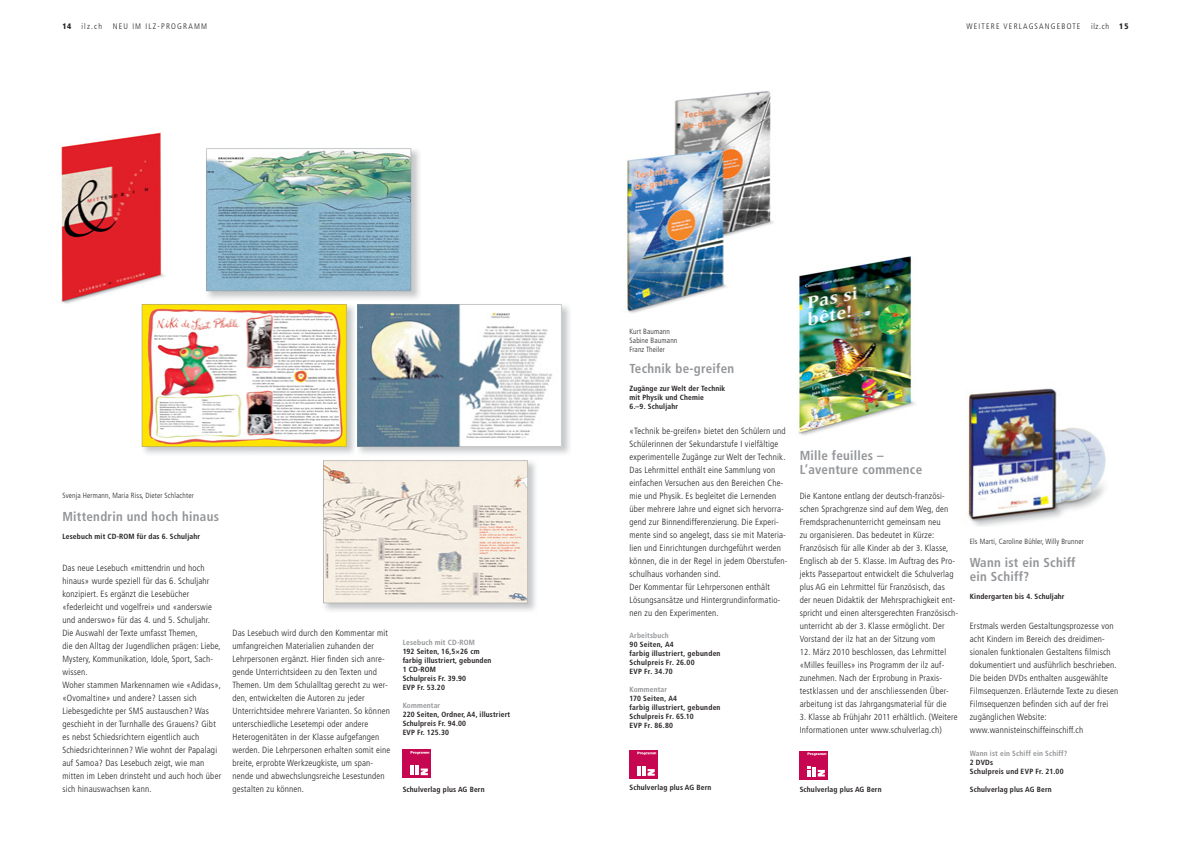
<style>
.page{position:relative;width:1191px;height:842px;background:#fff}
.page>*{position:absolute;margin:0;border:0;box-sizing:border-box;transform-origin:0 0}
.t1{font:700 condensed 13px/14px "Frutiger LT Std";letter-spacing:.02em;color:#939598}
.t2{font:300 condensed 9px/13px "Frutiger LT Std";letter-spacing:.02em;color:#231f20}
.t3{font:300 condensed 8px "Frutiger LT Std";letter-spacing:.15em;color:#231f20}
.t4{font:900 condensed 8px "Frutiger LT Std";color:#231f20}
.t5{font:700 condensed 7.5px/9px "Frutiger LT Std";letter-spacing:.02em;color:#231f20}
.t6{font:300 condensed 7.5px/9px "Frutiger LT Std";letter-spacing:.02em;color:#231f20}
.t7{font:700 condensed 7.5px "Frutiger LT Std";letter-spacing:.02em;color:#939598}
.s1{font-weight:900}
.s2{font-size:8.7px}
</style>
<div class="page">
<img style="left:57px;top:132px;width:108px;height:172px">
<img style="left:966px;top:388px;width:140px;height:138px">
<img style="left:624px;top:91px;width:150px;height:222px">
<div style="left:403px;top:749px;width:28px;height:29px;background:#c60651"></div>
<svg style="left:411px;top:765px;width:17px;height:10px"></svg>
<svg style="left:410px;top:751px;width:19px;height:3px"></svg>
<div style="left:629px;top:750px;width:28px;height:28px;background:#c60651"></div>
<svg style="left:637px;top:766px;width:4px;height:10px"></svg>
<hr style="left:642px;top:766px;width:4px;height:10px;background:#fff">
<svg style="left:647px;top:769px;width:7px;height:7px"></svg>
<svg style="left:637px;top:752px;width:19px;height:3px"></svg>
<div style="left:799px;top:751px;width:29px;height:28px;background:#c60651"></div>
<svg style="left:807px;top:767px;width:18px;height:9px"></svg>
<svg style="left:807px;top:752px;width:19px;height:4px"></svg>
<img style="left:141px;top:304px;width:429px;height:150px">
<svg style="left:357px;top:304px;width:204px;height:143px"></svg>
<img style="left:141px;top:303px;width:24px;height:10px">
<img style="left:356px;top:304px;width:1px;height:150px">
<img style="left:142px;top:304px;width:204px;height:143px">
<img style="left:206px;top:148px;width:214px;height:151px">
<img style="left:206px;top:149px;width:205px;height:142px">
<img style="left:323px;top:460px;width:213px;height:151px">
<svg style="left:323px;top:461px;width:205px;height:142px"></svg>
<img style="left:796px;top:256px;width:119px;height:180px">
<p class="t4" style="left:62px;top:23px;width:10px">14</p>
<p class="t3" style="left:81px;top:23px;width:22px">ilz.ch</p>
<p class="t3" style="left:113px;top:23px;width:96px">NEU IM ILZ-PROGRAMM</p>
<p class="t3" style="left:966px;top:23px;width:116px">WEITERE VERLAGSANGEBOTE</p>
<p class="t3" style="left:1091px;top:23px;width:39px">ilz.ch <span class="s1">15</span></p>
<p class="t6" style="left:62px;top:492px;width:133px">Svenja Hermann, Maria Riss, Dieter Schlachter</p>
<h1 class="t1" style="left:62px;top:511px;width:158px">Mittendrin und hoch hinaus</h1>
<p class="t5" style="left:62px;top:533px;width:139px">Lesebuch mit CD-ROM für das 6. Schuljahr</p>
<p class="t2" style="left:62px;top:562px;width:160px">Das neue Lesebuch «mittendrin und hoch hinaus» wurde speziell für das 6. Schuljahr konzipiert. Es ergänzt die Lesebücher «federleicht und vogelfrei» und «anderswie und anderswo» für das 4. und 5. Schuljahr.<br>Die Auswahl der Texte umfasst Themen,<br>die den Alltag der Jugendlichen prägen: Liebe, Mystery, Kommunikation, Idole, Sport, Sach&shy;wissen.<br>Woher stammen Markennamen wie «Adidas», «Ovomaltine» und andere? Lassen sich Liebesgedichte per SMS austauschen? Was geschieht in der Turnhalle des Grauens? Gibt es nebst Schiedsrichtern eigentlich auch Schiedsrichterinnen? Wie wohnt der Papalagi auf Samoa? Das Lesebuch zeigt, wie man mitten im Leben drinsteht und auch hoch über sich hinauswachsen kann.</p>
<p class="t2" style="left:232px;top:627px;width:159px">Das Lesebuch wird durch den Kommentar mit umfangreichen Materialien zuhanden der Lehrpersonen ergänzt. Hier finden sich anre&shy;gende Unterrichtsideen zu den Texten und Themen. Um dem Schulalltag gerecht zu wer&shy;den, entwickelten die Autoren zu jeder Unterrichtsidee mehrere Varianten. So können unterschiedliche Lesetempi oder andere Heterogenitäten in der Klasse aufgefangen werden. Die Lehrpersonen erhalten somit eine breite, erprobte Werkzeugkiste, um span&shy;nende und abwechslungsreiche Lesestunden gestalten zu können.</p>
<p class="t7" style="left:403px;top:639px;width:74px">Lesebuch mit CD-ROM</p>
<p class="t5" style="left:403px;top:647px;width:90px">192 Seiten, 16,5×26 cm farbig illustriert, gebunden<br>1 CD-ROM<br>Schulpreis Fr. 39.90<br>EVP Fr. 53.20</p>
<p class="t7" style="left:403px;top:702px;width:39px">Kommentar</p>
<p class="t5" style="left:403px;top:710px;width:109px">220 Seiten, Ordner, A4, illustriert<br>Schulpreis Fr. 94.00<br>EVP Fr. 125.30</p>
<p class="t5" style="left:403px;top:785px;width:83px">Schulverlag plus AG Bern</p>
<p class="t6" style="left:629px;top:327px;width:49px">Kurt Baumann<br>Sabine Baumann<br>Franz Theiler</p>
<h1 class="t1" style="left:629px;top:362px;width:106px">Technik be-greifen</h1>
<p class="t5" style="left:629px;top:384px;width:97px">Zugänge zur Welt der Technik mit Physik und Chemie<br>6.–9. Schuljahr</p>
<p class="t2" style="left:629px;top:425px;width:160px">«Technik be-greifen» bietet den Schülern und Schülerinnen der Sekundarstufe I vielfältige experimentelle Zugänge zur Welt der Technik.<br>Das Lehrmittel enthält eine Sammlung von einfachen Versuchen aus den Bereichen Che&shy;mie und Physik. Es begleitet die Lernenden über mehrere Jahre und eignet sich hervorra&shy;gend zur Binnendifferenzierung. Die Experi&shy;mente sind so angelegt, dass sie mit Materia&shy;lien und Einrichtungen durchgeführt werden können, die in der Regel in jedem Oberstufen&shy;schulhaus vorhanden sind.<br>Der Kommentar für Lehrpersonen enthält Lösungsansätze und Hintergrundinformatio&shy;nen zu den Experimenten.</p>
<p class="t7" style="left:629px;top:633px;width:41px">Arbeitsbuch</p>
<p class="t5" style="left:629px;top:641px;width:92px">90 Seiten, A4<br>farbig illustriert, gebunden<br>Schulpreis Fr. 26.00<br>EVP Fr. 34.70</p>
<p class="t7" style="left:629px;top:687px;width:39px">Kommentar</p>
<p class="t5" style="left:629px;top:695px;width:92px">170 Seiten, A4<br>farbig illustriert, gebunden<br>Schulpreis Fr. 65.10<br>EVP Fr. 86.80</p>
<p class="t5" style="left:629px;top:784px;width:83px">Schulverlag plus AG Bern</p>
<h1 class="t1" style="left:799px;top:449px;width:124px">Mille feuilles –<br>L’aventure commence</h1>
<p class="t2" style="left:799px;top:490px;width:160px">Die Kantone entlang der deutsch-französi&shy;schen Sprachgrenze sind auf dem Weg, den Fremdsprachenunterricht gemeinsam neu<br>zu organisieren. Das bedeutet in Kürze:<br>Französisch für alle Kinder ab der <span class="s2">3</span>. Klasse, Englisch ab der <span class="s2">5</span>. Klasse. Im Auftrag des Pro&shy;jekts Passepartout entwickelt die Schulverlag plus AG ein Lehrmittel für Französisch, das<br>der neuen Didaktik der Mehrsprachigkeit ent&shy;spricht und einen altersgerechten Französisch&shy;unterricht ab der <span class="s2">3</span>. Klasse ermöglicht. Der Vorstand der ilz hat an der Sitzung vom</p>
<p class="t2" style="left:799px;top:646px;width:151px"><span class="s2">12.</span> März <span class="s2">2010</span> beschlossen, das Lehrmittel «Milles feuilles» ins Programm der ilz auf&shy;zunehmen. Nach der Erprobung in Praxis&shy;testklassen und der anschliessenden Über&shy;arbeitung ist das Jahrgangsmaterial für die</p>
<p class="t2" style="left:799px;top:711px;width:159px"><span class="s2">3.</span> Klasse ab Frühjahr <span class="s2">2011</span> erhältlich. (Weitere<br>Informationen unter www.schulverlag.ch)</p>
<p class="t5" style="left:799px;top:785px;width:83px">Schulverlag plus AG Bern</p>
<p class="t6" style="left:969px;top:537px;width:115px">Els Marti, Caroline Bühler, Willy Brunner</p>
<h1 class="t1" style="left:969px;top:556px;width:107px">Wann ist ein Schiff ein Schiff?</h1>
<p class="t5" style="left:969px;top:592px;width:96px">Kindergarten bis 4. Schuljahr</p>
<p class="t2" style="left:969px;top:620px;width:150px">Erstmals werden Gestaltungsprozesse von acht Kindern im Bereich des dreidimen&shy;sionalen funktionalen Gestaltens filmisch dokumentiert und ausführlich beschrieben.<br>Die beiden DVDs enthalten ausgewählte Filmsequenzen. Erläuternde Texte zu diesen Filmsequenzen befinden sich auf der frei zugänglichen Website: www.wannisteinschiffeinschiff.ch</p>
<p class="t7" style="left:969px;top:751px;width:99px">Wann ist ein Schiff ein Schiff?</p>
<p class="t5" style="left:969px;top:759px;width:95px">2 DVDs<br>Schulpreis und EVP Fr. 21.00</p>
<p class="t5" style="left:969px;top:786px;width:83px">Schulverlag plus AG Bern</p>
</div>
